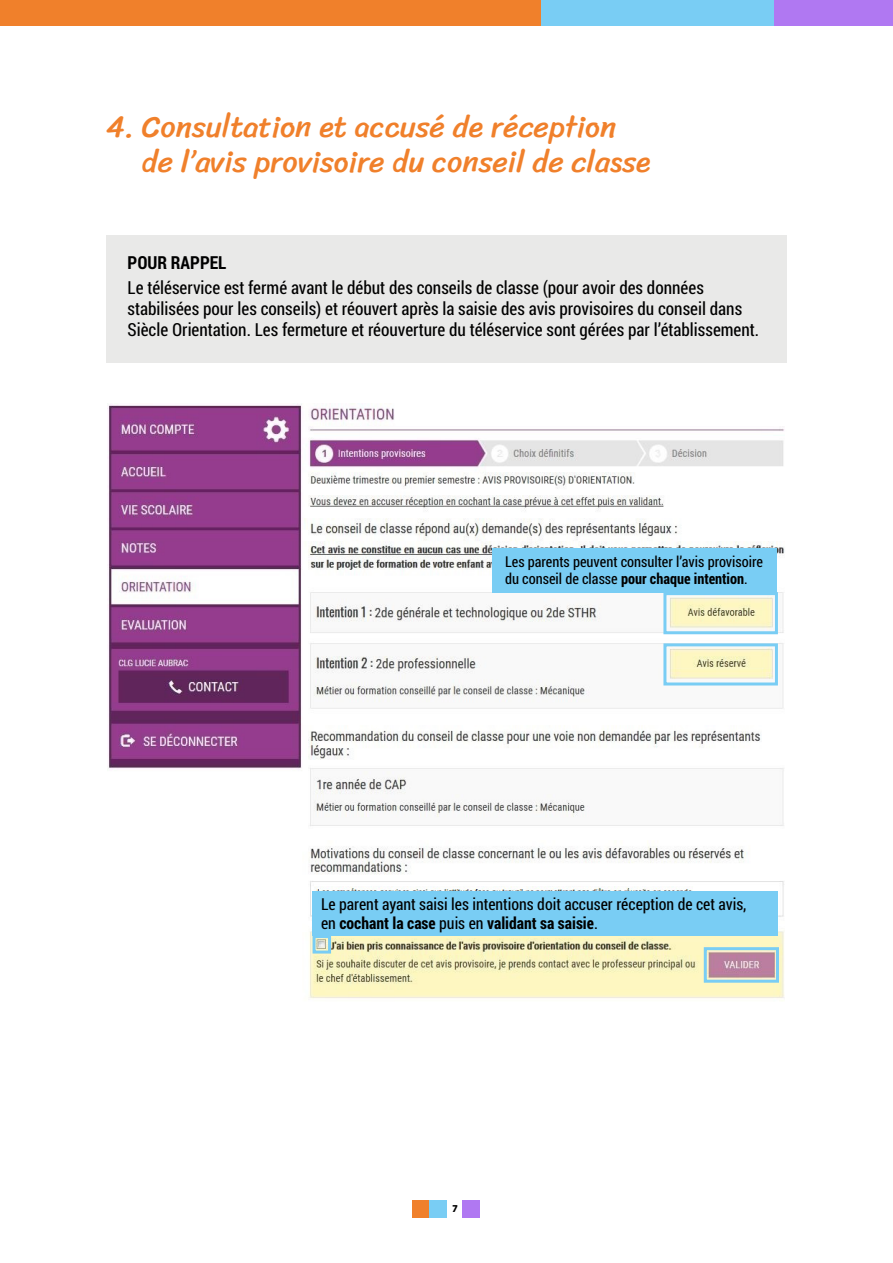
<style>
.page{position:relative;width:893px;height:1263px;background:#fff}
.page>*{position:absolute;margin:0;border:0;box-sizing:border-box;transform-origin:0 0}
.t1{font:30px/34.5px "Sriracha";color:#f0802b}
.t2{font:18px/20.7px "Roboto Condensed";color:#000}
.t3{font:700 18px "Roboto Condensed";color:#000}
.t4{font:16.5px/18.9px "Roboto Condensed";color:#000}
.t5{font:15px/17.2px "Roboto Condensed";color:#000}
.t6{font:10.5px "Archive";color:#000}
.s1{font-weight:700}
</style>
<div class="page">
<div style="left:540px;top:0;width:234px;height:26px;background:#79cdf4"></div>
<div style="left:774px;top:0;width:119px;height:26px;background:#b078f2"></div>
<div style="left:0;top:0;width:540px;height:26px;background:#f0802b"></div>
<div style="left:413px;top:1200px;width:17px;height:17px;background:#f0802b"></div>
<div style="left:430px;top:1200px;width:17px;height:17px;background:#79cdf4"></div>
<div style="left:463px;top:1200px;width:17px;height:17px;background:#b078f2"></div>
<img style="left:107px;top:404px;width:678px;height:597px">
<div style="left:663px;top:592px;width:115px;height:42px;border:3px solid #79cdf4"></div>
<div style="left:106px;top:235px;width:681px;height:128px;background:#e9e9e8"></div>
<div style="left:663px;top:643px;width:115px;height:42px;border:3px solid #79cdf4"></div>
<div style="left:704px;top:947px;width:75px;height:36px;border:3px solid #79cdf4"></div>
<div style="left:313px;top:935px;width:18px;height:18px;border:3px solid #79cdf4"></div>
<div style="left:492px;top:548px;width:285px;height:45px;background:#79cdf4"></div>
<div style="left:313px;top:891px;width:465px;height:45px;background:#79cdf4"></div>
<h1 class="t1" style="left:142px;top:110px;width:510px;text-indent:-36px">4. Consultation et accusé de réception de l’avis provisoire du conseil de classe</h1>
<p class="t3" style="left:128px;top:250px;width:100px">POUR RAPPEL</p>
<p class="t2" style="left:128px;top:277px;width:633px">Le téléservice est fermé avant le début des conseils de classe (pour avoir des données stabilisées pour les conseils) et réouvert après la saisie des avis provisoires du conseil dans<br>Siècle Orientation. Les fermeture et réouverture du téléservice sont gérées par l’établissement.</p>
<p class="t5" style="left:505px;top:553px;width:260px">Les parents peuvent consulter l’avis provisoire du conseil de classe <span class="s1">pour chaque intention</span>.</p>
<p class="t4" style="left:321px;top:894px;width:427px">Le parent ayant saisi les intentions doit accuser réception de cet avis, en <span class="s1">cochant la case</span> puis en <span class="s1">validant sa saisie</span>.</p>
<p class="t6" style="left:452px;top:1202px;width:7px">7</p>
</div>
